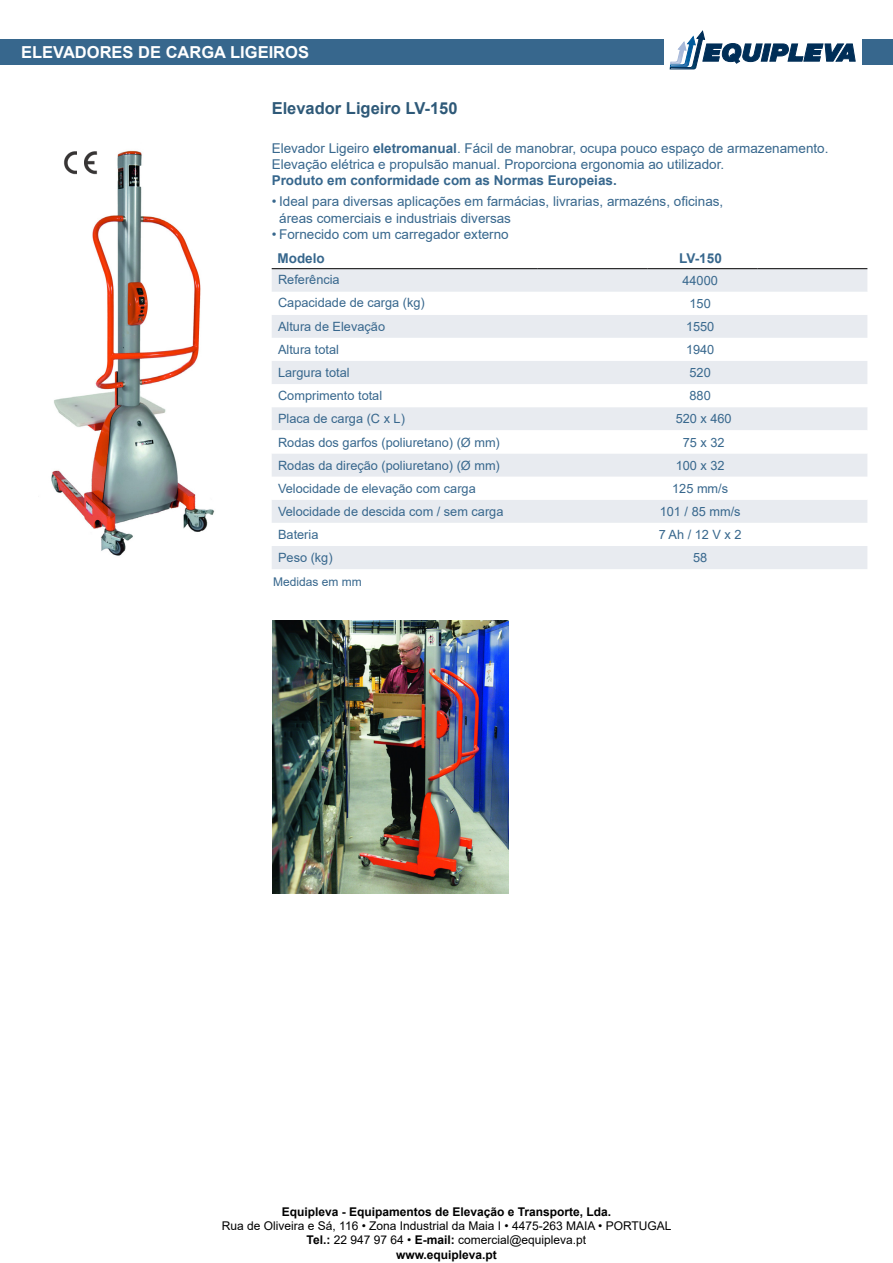
<style>
.page{position:relative;width:893px;height:1263px;background:#fff}
.page>*{position:absolute;margin:0;border:0;box-sizing:border-box;transform-origin:0 0}
.t1{font:700 16.5px "Arial";color:#fff}
.t2{font:700 16.5px "Arial";color:#2e5978}
.t3{font:13.5px/16.2px "Arial";color:#37678d}
.t4{font:700 13.5px "Arial";color:#37678d}
.t5{font:12.75px "Arial";color:#37678d}
.t6{font:12.75px "Arial";letter-spacing:.25em;color:#37678d}
.t7{font:12px/14.4px "Arial";color:#000;text-align:center}
.t8{font:700 12px "Arial";color:#000}
.t9{font:12px "Arial";color:#37678d}
.s1{font-weight:700}
</style>
<div class="page">
<div style="left:0;top:39px;width:663px;height:26px;background:#37678d"></div>
<div style="left:862px;top:39px;width:31px;height:26px;background:#37678d"></div>
<svg style="left:670px;top:31px;width:186px;height:38px"></svg>
<img style="left:51px;top:150px;width:164px;height:406px">
<div style="left:272px;top:269px;width:595px;height:23px;background:#e8ebf0"></div>
<svg style="left:272px;top:315px;width:595px;height:254px;fill:#e8ebf0"></svg>
<svg style="left:272px;top:430px;width:595px;height:23px"></svg>
<hr style="left:272px;top:268px;width:265px;height:1px;background:#000">
<hr style="left:537px;top:268px;width:110px;height:1px;background:#000">
<hr style="left:647px;top:268px;width:110px;height:1px;background:#000">
<hr style="left:757px;top:268px;width:110px;height:1px;background:#000">
<img style="left:272px;top:621px;width:237px;height:273px">
<img style="left:64px;top:150px;width:33px;height:25px">
<p class="t1" style="left:21px;top:41px;width:289px">ELEVADORES DE CARGA LIGEIROS</p>
<p class="t2" style="left:272px;top:96px;width:187px">Elevador Ligeiro LV-150</p>
<p class="t3" style="left:272px;top:140px;width:558px">Elevador Ligeiro <span class="s1">eletromanual</span>. Fácil de manobrar, ocupa pouco espaço de armazenamento.<br>Elevação elétrica e propulsão manual. Proporciona ergonomia ao utilizador.</p>
<p class="t4" style="left:272px;top:171px;width:347px">Produto em conformidade com as Normas Europeias.</p>
<p class="t3" style="left:279px;top:193px;width:446px;text-indent:-8px">• Ideal para diversas aplicações em farmácias, livrarias, armazéns, oficinas, áreas comerciais e industriais diversas</p>
<p class="t3" style="left:272px;top:226px;width:239px">• Fornecido com um carregador externo</p>
<p class="t5" style="left:278px;top:271px;width:63px">Referência</p>
<p class="t5" style="left:682px;top:272px;width:37px">44000</p>
<p class="t5" style="left:278px;top:294px;width:148px">Capacidade de carga (kg)</p>
<p class="t5" style="left:690px;top:295px;width:23px">150</p>
<p class="t5" style="left:278px;top:318px;width:109px">Altura de Elevação</p>
<p class="t5" style="left:686px;top:318px;width:30px">1550</p>
<p class="t5" style="left:278px;top:341px;width:62px">Altura total</p>
<p class="t5" style="left:686px;top:341px;width:30px">1940</p>
<p class="t5" style="left:278px;top:364px;width:73px">Largura total</p>
<p class="t5" style="left:690px;top:364px;width:23px">520</p>
<p class="t5" style="left:278px;top:387px;width:106px">Comprimento total</p>
<p class="t5" style="left:690px;top:387px;width:23px">880</p>
<p class="t5" style="left:278px;top:410px;width:128px">Placa de carga (C x L)</p>
<p class="t5" style="left:676px;top:410px;width:57px">520 x 460</p>
<p class="t5" style="left:278px;top:433px;width:223px">Rodas dos garfos (poliuretano) (Ø mm)</p>
<p class="t5" style="left:683px;top:433px;width:43px">75 x 32</p>
<p class="t5" style="left:278px;top:456px;width:223px">Rodas da direção (poliuretano) (Ø mm)</p>
<p class="t5" style="left:676px;top:456px;width:50px">100 x 32</p>
<p class="t5" style="left:278px;top:479px;width:199px">Velocidade de elevação com carga</p>
<p class="t5" style="left:672px;top:479px;width:57px">125 mm/s</p>
<p class="t5" style="left:278px;top:503px;width:227px">Velocidade de descida com / sem carga</p>
<p class="t5" style="left:660px;top:503px;width:82px">101 / 85 mm/s</p>
<p class="t5" style="left:278px;top:526px;width:42px">Bateria</p>
<p class="t6" style="left:659px;top:526px;width:84px">7Ah/12Vx2</p>
<p class="t5" style="left:278px;top:549px;width:56px">Peso (kg)</p>
<p class="t5" style="left:693px;top:549px;width:16px">58</p>
<p class="t4" style="left:679px;top:249px;width:44px">LV-150</p>
<p class="t4" style="left:278px;top:249px;width:49px">Modelo</p>
<p class="t9" style="left:273px;top:574px;width:90px">Medidas em mm</p>
<p class="t8" style="left:282px;top:1203px;width:331px">Equipleva - Equipamentos de Elevação e Transporte, Lda.</p>
<p class="t7" style="left:222px;top:1218px;width:451px">Rua de Oliveira e Sá, 116 • Zona Industrial da Maia I • 4475-263 MAIA • PORTUGAL<br><span class="s1">Tel.:</span> 22 947 97 64 • <span class="s1">E-mail:</span> comercial@equipleva.pt<br><span class="s1">www.equipleva.pt</span></p>
</div>
